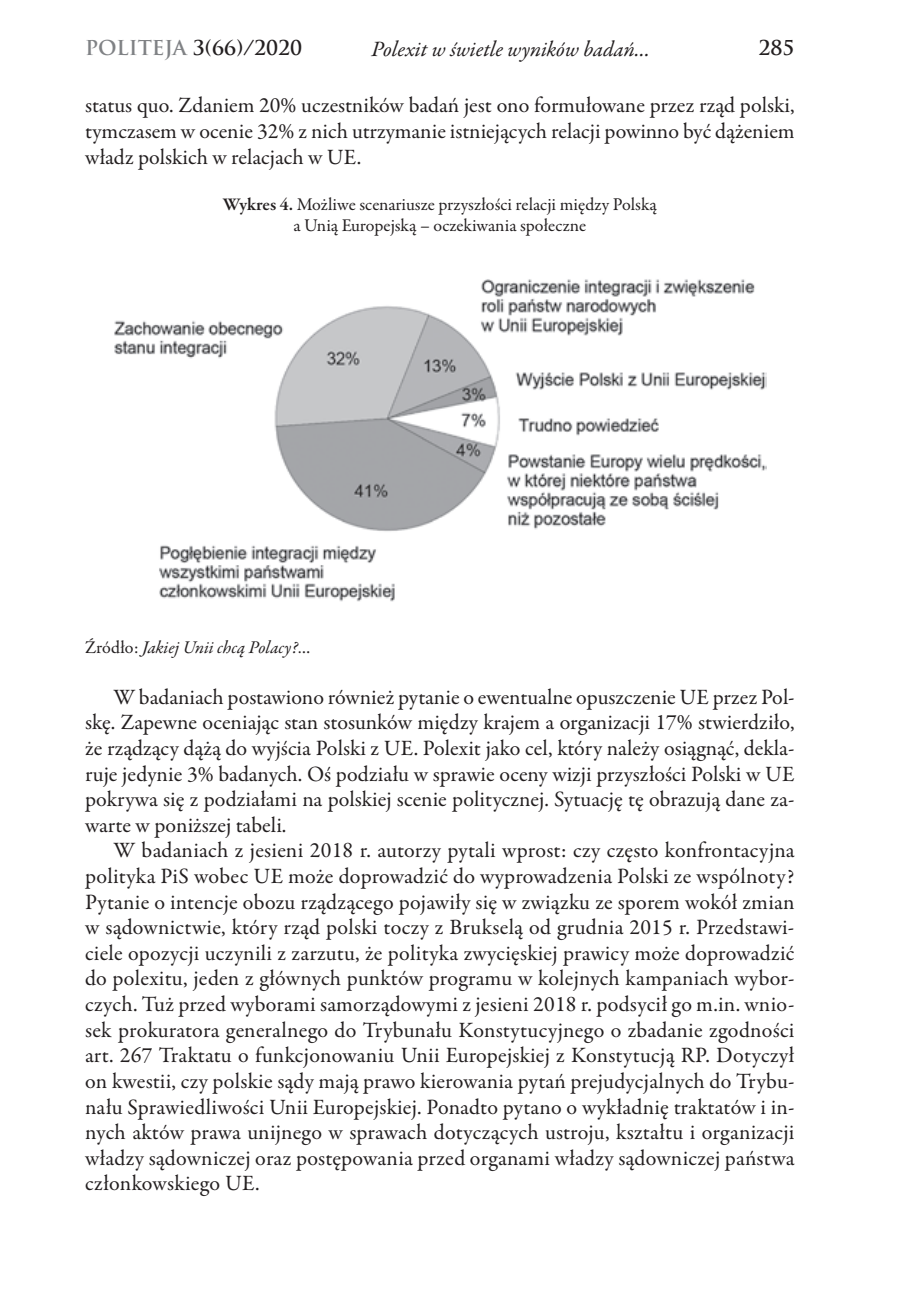
<style>
.page{position:relative;width:908px;height:1304px;background:#fff}
.page>*{position:absolute;margin:0;border:0;box-sizing:border-box;transform-origin:0 0}
.t1{font:22px/25.6px "Garamond Premr Pro";color:#231f20;text-align:justify}
.t2{font:italic 22px "Garamond Premr Pro";letter-spacing:-.005em;color:#231f20}
.t3{font:700 20px "Trajan Pro";color:#231f20}
.t4{font:18px/20.8px "Garamond Premr Pro";color:#231f20;text-align:center}
.t5{font:italic 18px "Garamond Premr Pro";letter-spacing:-.005em;color:#231f20}
.s1{color:#808285}
.s2{font-weight:600}
.s3{font-style:normal}
</style>
<div class="page">
<img style="left:114px;top:279px;width:651px;height:323px">
<p class="t3" style="left:85px;top:35px;width:218px"><span class="s1">POLITEJA</span> 3(66)/2020</p>
<p class="t2" style="left:371px;top:35px;width:280px">Polexit w świetle wyników badań…</p>
<p class="t3" style="left:758px;top:35px;width:37px">285</p>
<p class="t1" style="left:85px;top:93px;width:710px">status quo. Zdaniem 20% uczestników badań jest ono formułowane przez rząd polski, tymczasem w ocenie 32% z nich utrzymanie istniejących relacji powinno być dążeniem władz polskich w relacjach w UE.</p>
<p class="t4" style="left:223px;top:194px;width:435px"><span class="s2">Wykres 4.</span> Możliwe scenariusze przyszłości relacji między Polską a Unią Europejską – oczekiwania społeczne</p>
<p class="t5" style="left:85px;top:636px;width:227px"><span class="s3">Źródło:</span> Jakiej Unii chcą Polacy?<span class="s3">…</span></p>
<p class="t1" style="left:85px;top:685px;width:710px;text-indent:28px">W badaniach postawiono również pytanie o ewentualne opuszczenie UE przez Pol&shy;skę. Zapewne oceniając stan stosunków między krajem a organizacji 17% stwierdziło, że rządzący dążą do wyjścia Polski z UE. Polexit jako cel, który należy osiągnąć, dekla&shy;ruje jedynie 3% badanych. Oś podziału w sprawie oceny wizji przyszłości Polski w UE pokrywa się z podziałami na polskiej scenie politycznej. Sytuację tę obrazują dane za&shy;warte w poniższej tabeli.</p>
<p class="t1" style="left:85px;top:838px;width:710px;text-indent:28px">W badaniach z jesieni 2018 r. autorzy pytali wprost: czy często konfrontacyjna polityka PiS wobec UE może doprowadzić do wyprowadzenia Polski ze wspólnoty?<br>Pytanie o intencje obozu rządzącego pojawiły się w związku ze sporem wokół zmian w sądownictwie, który rząd polski toczy z Brukselą od grudnia 2015 r. Przedstawi&shy;ciele opozycji uczynili z zarzutu, że polityka zwycięskiej prawicy może doprowadzić do polexitu, jeden z głównych punktów programu w kolejnych kampaniach wybor&shy;czych. Tuż przed wyborami samorządowymi z jesieni 2018 r. podsycił go m.in. wnio&shy;sek prokuratora generalnego do Trybunału Konstytucyjnego o zbadanie zgodności art. 267 Traktatu o funkcjonowaniu Unii Europejskiej z Konstytucją RP. Dotyczył on kwestii, czy polskie sądy mają prawo kierowania pytań prejudycjalnych do Trybu&shy;nału Sprawiedliwości Unii Europejskiej. Ponadto pytano o wykładnię traktatów i in&shy;nych aktów prawa unijnego w sprawach dotyczących ustroju, kształtu i organizacji władzy sądowniczej oraz postępowania przed organami władzy sądowniczej państwa członkowskiego UE.</p>
</div>
